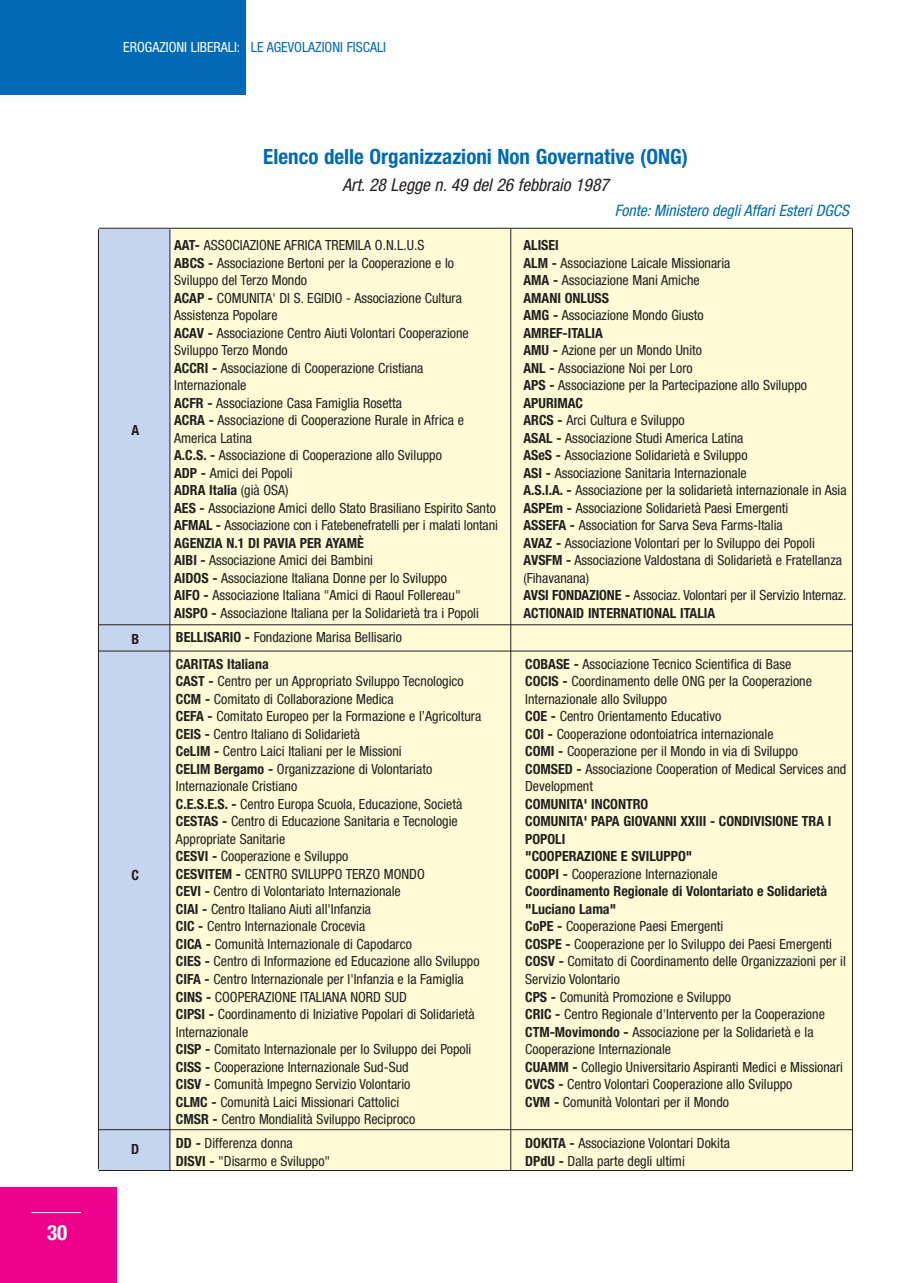
<style>
.page{position:relative;width:908px;height:1283px;background:#fff}
.page>*{position:absolute;margin:0;border:0;box-sizing:border-box;transform-origin:0 0}
.t1{font:700 condensed 21px "Helvetica Neue";color:#006ab6}
.t2{font:700 condensed 21px "Helvetica Neue";color:#fff}
.t3{font:italic condensed 17.5px "Helvetica Neue";color:#231f1f}
.t4{font:italic condensed 15.75px "Helvetica Neue";color:#006ab6}
.t5{font:condensed 14px/17.5px "Helvetica Neue";color:#231f1f}
.t6{font:condensed 14px "Helvetica Neue";color:#006ab6}
.t7{font:700 condensed 14px "Helvetica Neue";color:#231f1f}
.s1{color:#fff}
.s2{font-weight:700}
</style>
<div class="page">
<div style="left:0;top:1187px;width:117px;height:95px;background:#ed008b"></div>
<hr style="left:31px;top:1212px;width:50px;height:1px;background:#fff">
<div style="left:0;top:0;width:246px;height:95px;background:#006ab6"></div>
<div style="left:99px;top:229px;width:71px;height:940px;background:#c7d4ed"></div>
<div style="left:171px;top:229px;width:682px;height:940px;background:#fffbd6"></div>
<hr style="left:98px;top:229px;width:1px;height:939px;background:#231f1f">
<hr style="left:170px;top:229px;width:1px;height:941px;background:#231f1f">
<hr style="left:510px;top:229px;width:1px;height:941px;background:#231f1f">
<hr style="left:852px;top:229px;width:1px;height:940px;background:#231f1f">
<hr style="left:99px;top:624px;width:754px;height:1px;background:#231f1f">
<hr style="left:99px;top:650px;width:754px;height:1px;background:#231f1f">
<hr style="left:99px;top:228px;width:754px;height:1px;background:#231f1f">
<hr style="left:99px;top:1129px;width:754px;height:1px;background:#231f1f">
<hr style="left:99px;top:1169px;width:754px;height:1px;background:#231f1f">
<h1 class="t2" style="left:47px;top:1224px;width:22px">30</h1>
<p class="t6" style="left:123px;top:42px;width:264px"><span class="s1">EROGAZIONI LIBERALI:</span> LE AGEVOLAZIONI FISCALI</p>
<p class="t7" style="left:131px;top:425px;width:9px">A</p>
<h1 class="t1" style="left:263px;top:149px;width:426px">Elenco delle Organizzazioni Non Governative (ONG)</h1>
<p class="t3" style="left:342px;top:179px;width:271px">Art. 28 Legge n. 49 del 26 febbraio 1987</p>
<p class="t4" style="left:615px;top:205px;width:239px">Fonte: Ministero degliAffari Esteri DGCS</p>
<p class="t5" style="left:174px;top:237px;width:325px"><span class="s2">AAT-</span> ASSOCIAZIONE AFRICA TREMILA O.N.L.U.S<br><span class="s2">ABCS -</span> Associazione Bertoni per la Cooperazione e lo Sviluppo del Terzo Mondo<br><span class="s2">ACAP -</span> COMUNITA' DI S. EGIDIO - Associazione Cultura Assistenza Popolare<br><span class="s2">ACAV -</span> Associazione Centro Aiuti Volontari Cooperazione Sviluppo Terzo Mondo<br><span class="s2">ACCRI -</span> Associazione di Cooperazione Cristiana Internazionale<br><span class="s2">ACFR -</span> Associazione Casa Famiglia Rosetta<br><span class="s2">ACRA -</span> Associazione di Cooperazione Rurale in Africa e America Latina<br><span class="s2">A.C.S. -</span> Associazione di Cooperazione allo Sviluppo<br><span class="s2">ADP -</span> Amici dei Popoli<br><span class="s2">ADRA Italia</span> (già OSA)<br><span class="s2">AES -</span> Associazione Amici dello Stato Brasiliano Espirito Santo <span class="s2">AFMAL -</span> Associazione con i Fatebenefratelli per i malati lontani <span class="s2">AGENZIA N.1 DI PAVIA PER AYAMÈ<br>AIBI -</span> Associazione Amici dei Bambini<br><span class="s2">AIDOS -</span> Associazione Italiana Donne per lo Sviluppo<br><span class="s2">AIFO -</span> Associazione Italiana "Amici di Raoul Follereau" <span class="s2">AISPO -</span> Associazione Italiana per la Solidarietà tra i Popoli</p>
<p class="t5" style="left:523px;top:237px;width:325px"><span class="s2">ALISEI<br>ALM -</span> Associazione Laicale Missionaria<br><span class="s2">AMA -</span> Associazione Mani Amiche<br><span class="s2">AMANI ONLUSS<br>AMG -</span> Associazione Mondo Giusto<br><span class="s2">AMREF-ITALIA<br>AMU -</span> Azione per un Mondo Unito<br><span class="s2">ANL -</span> Associazione Noi per Loro<br><span class="s2">APS -</span> Associazione per la Partecipazione allo Sviluppo <span class="s2">APURIMAC<br>ARCS -</span> Arci Cultura e Sviluppo<br><span class="s2">ASAL -</span> Associazione Studi America Latina<br><span class="s2">ASeS -</span> Associazione Solidarietà e Sviluppo<br><span class="s2">ASI -</span> Associazione Sanitaria Internazionale<br><span class="s2">A.S.I.A. -</span> Associazione per la solidarietà internazionale in Asia <span class="s2">ASPEm -</span> Associazione Solidarietà Paesi Emergenti<br><span class="s2">ASSEFA -</span> Association for Sarva Seva Farms-Italia<br><span class="s2">AVAZ -</span> Associazione Volontari per lo Sviluppo dei Popoli <span class="s2">AVSFM -</span> Associazione Valdostana di Solidarietà e Fratellanza (Fihavanana)<br><span class="s2">AVSI FONDAZIONE -</span> Associaz. Volontari per il Servizio Internaz.<br><span class="s2">ACTIONAID INTERNATIONAL ITALIA</span></p>
<p class="t7" style="left:131px;top:634px;width:9px">B</p>
<p class="t5" style="left:176px;top:629px;width:227px"><span class="s2">BELLISARIO -</span> Fondazione Marisa Bellisario</p>
<p class="t7" style="left:132px;top:870px;width:9px">C</p>
<p class="t5" style="left:176px;top:656px;width:307px"><span class="s2">CARITAS Italiana<br>CAST -</span> Centro per un Appropriato Sviluppo Tecnologico <span class="s2">CCM -</span> Comitato di Collaborazione Medica<br><span class="s2">CEFA -</span> Comitato Europeo per la Formazione e l’Agricoltura <span class="s2">CEIS -</span> Centro Italiano di Solidarietà<br><span class="s2">CeLIM -</span> Centro Laici Italiani per le Missioni<br><span class="s2">CELIM Bergamo -</span> Organizzazione di Volontariato Internazionale Cristiano<br><span class="s2">C.E.S.E.S. -</span> Centro Europa Scuola, Educazione, Società <span class="s2">CESTAS -</span> Centro di Educazione Sanitaria e Tecnologie Appropriate Sanitarie<br><span class="s2">CESVI -</span> Cooperazione e Sviluppo<br><span class="s2">CESVITEM -</span> CENTRO SVILUPPO TERZO MONDO<br><span class="s2">CEVI -</span> Centro di Volontariato Internazionale<br><span class="s2">CIAI -</span> Centro Italiano Aiuti all'Infanzia<br><span class="s2">CIC -</span> Centro Internazionale Crocevia<br><span class="s2">CICA -</span> Comunità Internazionale di Capodarco<br><span class="s2">CIES -</span> Centro di Informazione ed Educazione allo Sviluppo <span class="s2">CIFA -</span> Centro Internazionale per l'Infanzia e la Famiglia <span class="s2">CINS -</span> COOPERAZIONE ITALIANA NORD SUD<br><span class="s2">CIPSI -</span> Coordinamento di Iniziative Popolari di Solidarietà Internazionale<br><span class="s2">CISP -</span> Comitato Internazionale per lo Sviluppo dei Popoli <span class="s2">CISS -</span> Cooperazione Internazionale Sud-Sud<br><span class="s2">CISV -</span> Comunità Impegno Servizio Volontario<br><span class="s2">CLMC -</span> Comunità Laici Missionari Cattolici<br><span class="s2">CMSR -</span> Centro Mondialità Sviluppo Reciproco</p>
<p class="t5" style="left:525px;top:656px;width:323px"><span class="s2">COBASE -</span> Associazione Tecnico Scientifica di Base<br><span class="s2">COCIS -</span> Coordinamento delle ONG per la Cooperazione Internazionale allo Sviluppo<br><span class="s2">COE -</span> Centro Orientamento Educativo<br><span class="s2">COI -</span> Cooperazione odontoiatrica internazionale<br><span class="s2">COMI -</span> Cooperazione per il Mondo in via di Sviluppo <span class="s2">COMSED -</span> Associazione Cooperation of Medical Services and Development</p>
<p class="t5" style="left:525px;top:796px;width:322px"><span class="s2">COMUNITA' INCONTRO<br>COMUNITA' PAPA GIOVANNI XXIII - CONDIVISIONE TRA I POPOLI<br>"COOPERAZIONE E SVILUPPO"<br>COOPI -</span> Cooperazione Internazionale<br><span class="s2">Coordinamento Regionale di Volontariato e Solidarietà "Luciano Lama"<br>CoPE -</span> Cooperazione Paesi Emergenti<br><span class="s2">COSPE -</span> Cooperazione per lo Sviluppo dei Paesi Emergenti <span class="s2">COSV -</span> Comitato di Coordinamento delle Organizzazioni per il Servizio Volontario<br><span class="s2">CPS -</span> Comunità Promozione e Sviluppo<br><span class="s2">CRIC -</span> Centro Regionale d'Intervento per la Cooperazione <span class="s2">CTM-Movimondo -</span> Associazione per la Solidarietà e la Cooperazione Internazionale<br><span class="s2">CUAMM -</span> Collegio Universitario Aspiranti Medici e Missionari <span class="s2">CVCS -</span> Centro Volontari Cooperazione allo Sviluppo<br><span class="s2">CVM -</span> Comunità Volontari per il Mondo</p>
<p class="t7" style="left:131px;top:1143px;width:10px">D</p>
<p class="t5" style="left:176px;top:1135px;width:156px"><span class="s2">DD -</span> Differenza donna<br><span class="s2">DISVI -</span> "Disarmo e Sviluppo"</p>
<p class="t5" style="left:525px;top:1135px;width:206px"><span class="s2">DOKITA -</span> Associazione Volontari Dokita<br><span class="s2">DPdU -</span> Dalla parte degli ultimi</p>
</div>
